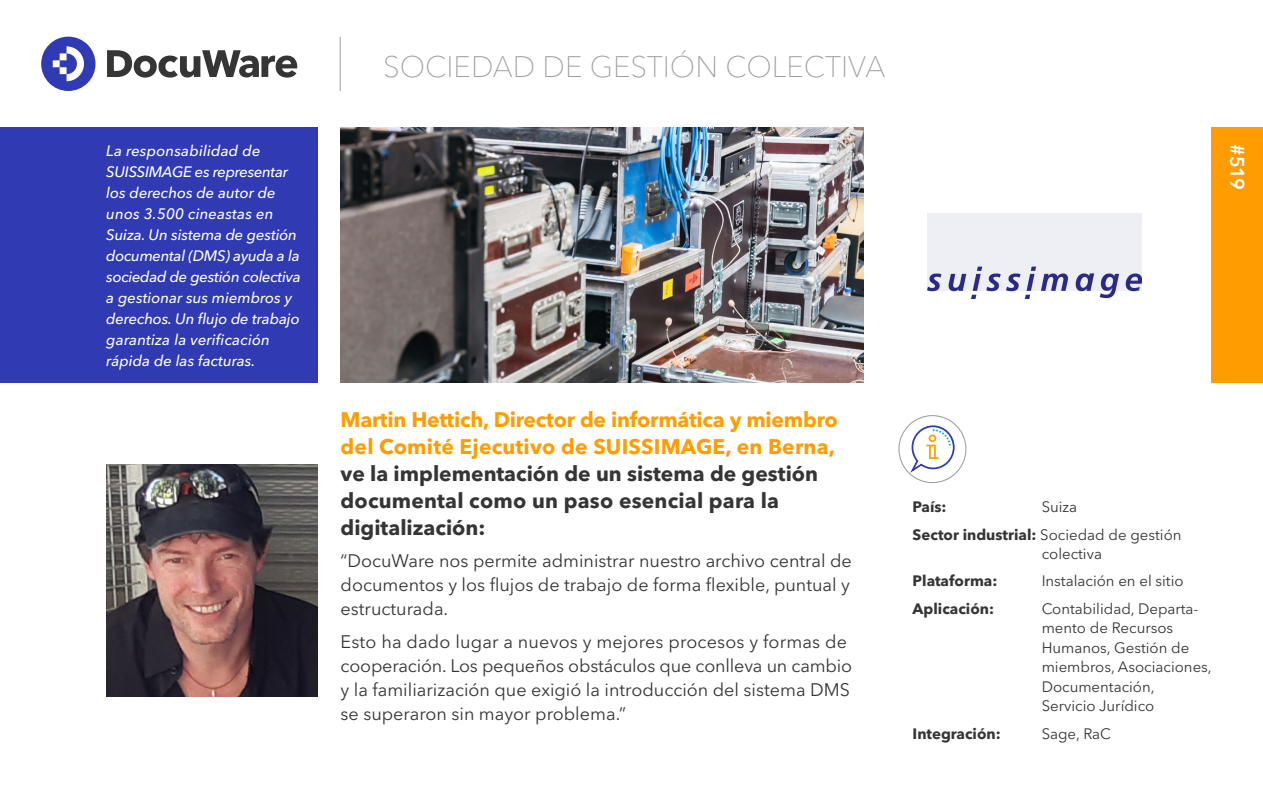
<style>
.page{position:relative;width:1263px;height:787px;background:#fff}
.page>*{position:absolute;margin:0;border:0;box-sizing:border-box;transform-origin:0 0}
.t1{font:100 29.4px "Avenir Next LT Pro";color:#9e9e9e}
.t2{font:700 21px/27px "Avenir Next LT Pro";color:#353535}
.t3{font:700 21px/27px "Avenir Next LT Pro";letter-spacing:-.01em;color:#ff9d00}
.t4{font:600 19.5px "Avenir Next LT Pro";color:#fff}
.t5{font:18px/24px "Avenir Next LT Pro";color:#353535;text-align:justify}
.t6{font:italic 500 15px/21px "Avenir Next LT Pro";letter-spacing:-.01em;color:#fff}
.t7{font:15px/19.5px "Avenir Next LT Pro";color:#353535}
.t8{font:700 15px "Avenir Next LT Pro";color:#353535}
.s1{font-weight:700}
</style>
<div class="page">
<svg style="left:41px;top:37px;width:55px;height:54px"></svg>
<svg style="left:107px;top:50px;width:190px;height:28px"></svg>
<hr style="left:340px;top:37px;width:1px;height:54px;background:#9e9e9e">
<div style="left:1212px;top:128px;width:51px;height:255px;background:#ff9d00"></div>
<div style="left:0;top:128px;width:317px;height:255px;background:#303ab2"></div>
<div style="left:898px;top:415px;width:68px;height:68px;border:1px solid #9e9e9e;border-radius:50%"></div>
<svg style="left:908px;top:424px;width:47px;height:51px"></svg>
<img style="left:106px;top:465px;width:211px;height:231px">
<img style="left:341px;top:128px;width:522px;height:255px">
<img style="left:927px;top:214px;width:215px;height:84px">
<p class="t6" style="left:106px;top:140px;width:196px">La responsabilidad de<br>SUISSIMAGE es representar los derechos de autor de unos 3.500 cineastas en<br>Suiza. Un sistema de gestión documental (DMS) ayuda a la sociedad de gestión colectiva a gestionar sus miembros y derechos. Un flujo de trabajo garantiza la verificación rápida de las facturas.</p>
<h1 class="t1" style="left:383px;top:49px;width:504px">SOCIEDAD DE GESTIÓN COLECTIVA</h1>
<p class="t4" style="left:1249px;top:144px;width:47px;rotate:90deg">#519</p>
<p class="t3" style="left:341px;top:406px;width:499px">Martin Hettich, Director de informática y miembro del Comité Ejecutivo de SUISSIMAGE, en Berna,</p>
<p class="t2" style="left:341px;top:460px;width:479px">ve la implementación de un sistema de gestión documental como un paso esencial para la digitalización:</p>
<p class="t5" style="left:341px;top:549px;width:513px">“DocuWare nos permite administrar nuestro archivo central de documentos y los flujos de trabajo de forma flexible, puntual y estructurada.</p>
<p class="t5" style="left:341px;top:629px;width:513px;text-align:left">Esto ha dado lugar a nuevos y mejores procesos y formas de cooperación. Los pequeños obstáculos que conlleva un cambio y la familiarización que exigió la introducción del sistema DMS se superaron sin mayor problema.”</p>
<p class="t7" style="left:913px;top:492px;width:270px;line-height:28px;text-indent:129px">Suiza<br><span class="s1">Sector industrial:</span> Sociedad de gestión</p>
<p class="t7" style="left:1042px;top:544px;width:62px">colectiva</p>
<p class="t8" style="left:913px;top:571px;width:86px">Plataforma:</p>
<p class="t7" style="left:1042px;top:570px;width:143px">Instalación en el sitio</p>
<p class="t8" style="left:913px;top:599px;width:83px">Aplicación:</p>
<p class="t7" style="left:1042px;top:598px;width:172px">Contabilidad, Departa&shy;mento de Recursos<br>Humanos, Gestión de miembros, Asociaciones,<br>Documentación,<br>Servicio Jurídico</p>
<p class="t8" style="left:913px;top:724px;width:90px">Integración:</p>
<p class="t7" style="left:1042px;top:724px;width:71px">Sage, RaC</p>
<p class="t8" style="left:913px;top:497px;width:35px">País:</p>
</div>
